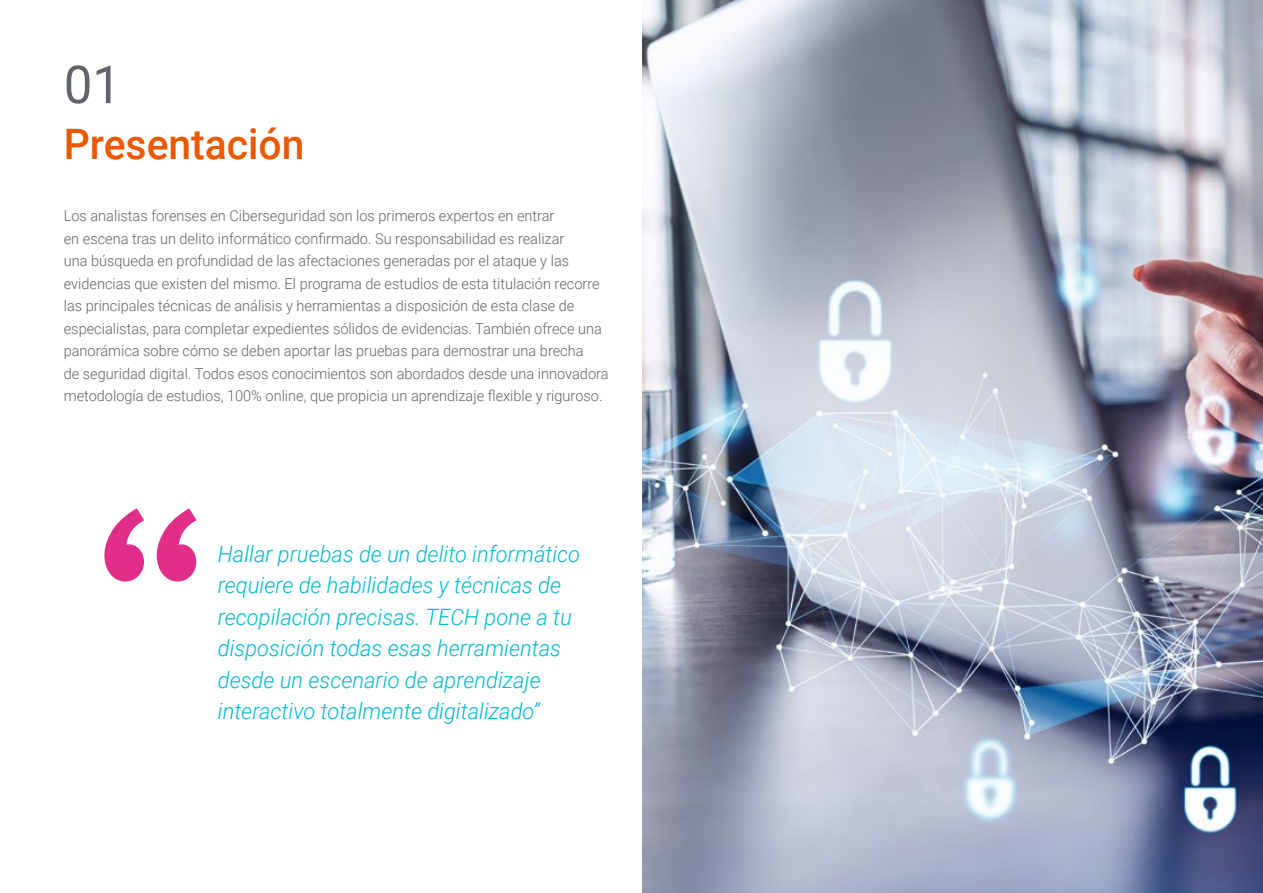
<style>
.page{position:relative;width:1263px;height:893px;background:#fff}
.page>*{position:absolute;margin:0;border:0;box-sizing:border-box;transform-origin:0 0}
.t1{font:52.5px "Roboto";color:#61646a}
.t2{font:500 42px "Roboto";color:#ec5800}
.t3{font:italic 300 22.5px/31.5px "Roboto";color:#00bacf}
.t4{font:300 15px/22.5px "Roboto";color:#61646a}
</style>
<div class="page">
<img style="left:642px;top:0;width:621px;height:893px">
<svg style="left:104px;top:508px;width:93px;height:73px"></svg>
<h1 class="t1" style="left:64px;top:48px;width:59px">01</h1>
<h2 class="t2" style="left:64px;top:115px;width:242px">Presentación</h2>
<p class="t4" style="left:64px;top:204px;width:546px">Los analistas forenses en Ciberseguridad son los primeros expertos en entrar<br>en escena tras un delito informático confirmado. Su responsabilidad es realizar<br>una búsqueda en profundidad de las afectaciones generadas por el ataque y las evidencias que existen del mismo. El programa de estudios de esta titulación recorre las principales técnicas de análisis y herramientas a disposición de esta clase de especialistas, para completar expedientes sólidos de evidencias. También ofrece una panorámica sobre cómo se deben aportar las pruebas para demostrar una brecha<br>de seguridad digital. Todos esos conocimientos son abordados desde una innovadora metodología de estudios, 100% online, que propicia un aprendizaje flexible y riguroso.</p>
<h3 class="t3" style="left:218px;top:537px;width:364px">Hallar pruebas de un delito informático requiere de habilidades y técnicas de recopilación precisas. TECH pone a tu disposición todas esas herramientas desde un escenario de aprendizaje interactivo totalmente digitalizado”</h3>
</div>
